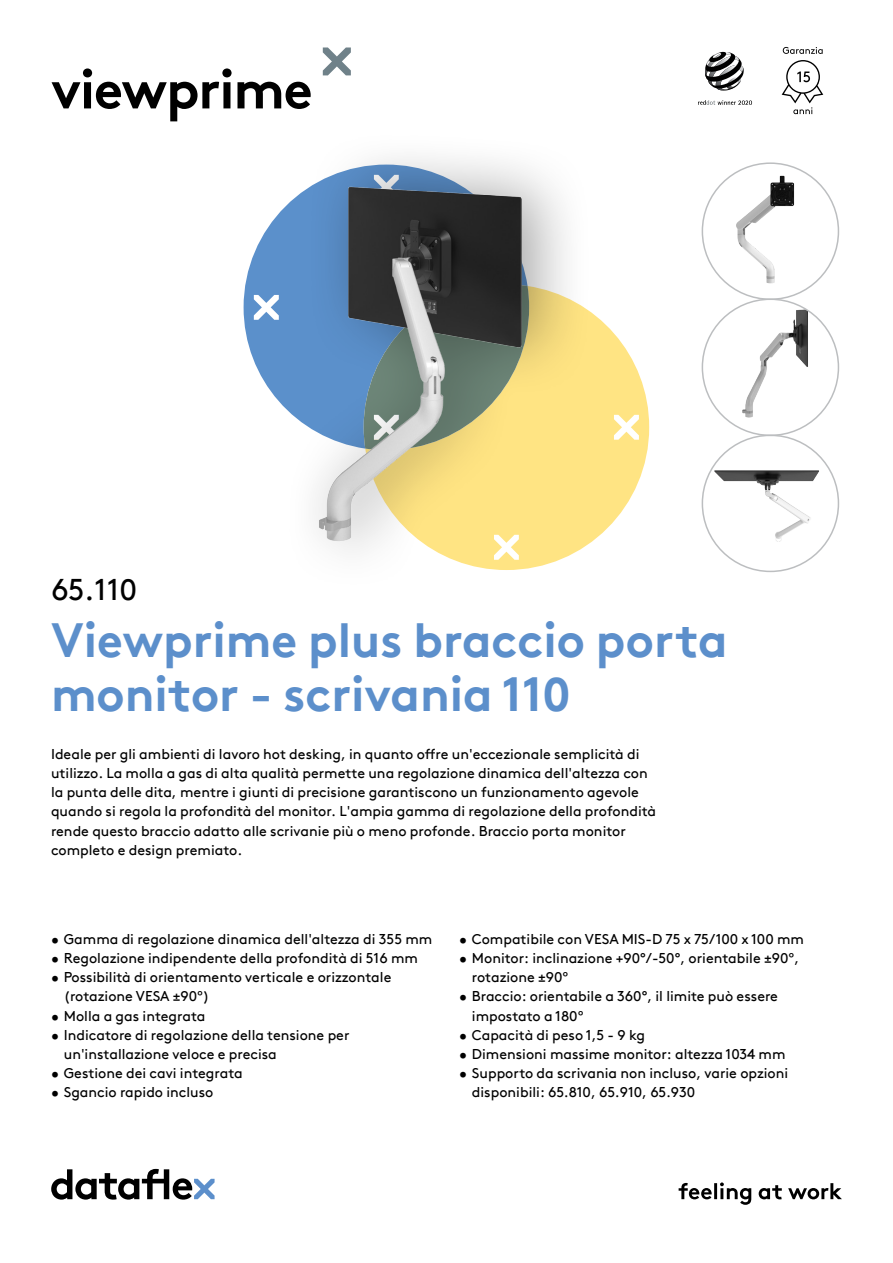
<style>
.page{position:relative;width:893px;height:1263px;background:#fff}
.page>*{position:absolute;margin:0;border:0;box-sizing:border-box;transform-origin:0 0}
.hoofdstuk{font:700 54px "Brown Pro TT";letter-spacing:-.02em;color:#000}
.productnaam{font:700 48px/54px "Brown Pro TT";color:#5c8fcb}
.productnummer{font:30px "Brown Pro TT";color:#000}
.omschrijving{font:14.25px/19.2px "Brown Pro TT";color:#000}
</style>
<div class="page">
<svg style="left:641px;top:380px;width:8px;height:95px"></svg>
<svg style="left:51px;top:1169px;width:164px;height:30px"></svg>
<svg style="left:679px;top:1182px;width:163px;height:23px"></svg>
<svg style="left:323px;top:47px;width:28px;height:28px"></svg>
<img style="left:702px;top:163px;width:136px;height:136px;border-radius:68px">
<img style="left:702px;top:299px;width:136px;height:136px;border-radius:68px">
<img style="left:702px;top:435px;width:136px;height:136px;border-radius:68px">
<img style="left:243px;top:157px;width:398px;height:413px">
<svg style="left:705px;top:52px;width:39px;height:39px"></svg>
<svg style="left:698px;top:100px;width:54px;height:5px"></svg>
<svg style="left:783px;top:47px;width:40px;height:7px"></svg>
<svg style="left:782px;top:60px;width:41px;height:54px"></svg>
<p class="hoofdstuk" style="left:51px;top:46px;width:263px">viewprime</p>
<p class="productnummer" style="left:51px;top:566px;width:88px">65.110</p>
<p class="productnaam" style="left:51px;top:608px;width:678px">Viewprime plus braccio porta monitor - scrivania 110</p>
<p class="omschrijving" style="left:51px;top:743px;width:607px">Ideale per gli ambienti di lavoro hot desking, in quanto offre un'eccezionale semplicità di utilizzo. La molla a gas di alta qualità permette una regolazione dinamica dell'altezza con la punta delle dita, mentre i giunti di precisione garantiscono un funzionamento agevole quando si regola la profondità del monitor. L'ampia gamma di regolazione della profondità rende questo braccio adatto alle scrivanie più o meno profonde. Braccio porta monitor completo e design premiato.</p>
<p class="omschrijving" style="left:51px;top:928px;width:383px">• Gamma di regolazione dinamica dell'altezza di 355 mm</p>
<p class="omschrijving" style="left:51px;top:947px;width:368px">• Regolazione indipendente della profondità di 516 mm</p>
<p class="omschrijving" style="left:64px;top:966px;width:329px;text-indent:-13px">• Possibilità di orientamento verticale e orizzontale (rotazione VESA ±90º)</p>
<p class="omschrijving" style="left:51px;top:1005px;width:156px">• Molla a gas integrata</p>
<p class="omschrijving" style="left:64px;top:1024px;width:287px;text-indent:-13px">• Indicatore di regolazione della tensione per un'installazione veloce e precisa</p>
<p class="omschrijving" style="left:51px;top:1062px;width:193px">• Gestione dei cavi integrata</p>
<p class="omschrijving" style="left:51px;top:1081px;width:164px">• Sgancio rapido incluso</p>
<p class="omschrijving" style="left:459px;top:928px;width:346px">• Compatibile con VESA MIS-D 75 x 75/100 x 100 mm</p>
<p class="omschrijving" style="left:472px;top:947px;width:329px;text-indent:-13px">• Monitor: inclinazione +90°/-50°, orientabile ±90º, rotazione ±90º</p>
<p class="omschrijving" style="left:472px;top:986px;width:308px;text-indent:-13px">• Braccio: orientabile a 360°, il limite può essere impostato a 180º</p>
<p class="omschrijving" style="left:459px;top:1024px;width:187px">• Capacità di peso 1,5 - 9 kg</p>
<p class="omschrijving" style="left:459px;top:1043px;width:328px">• Dimensioni massime monitor: altezza 1034 mm</p>
<p class="omschrijving" style="left:472px;top:1062px;width:318px;text-indent:-13px">• Supporto da scrivania non incluso, varie opzioni disponibili: 65.810, 65.910, 65.930</p>
</div>
